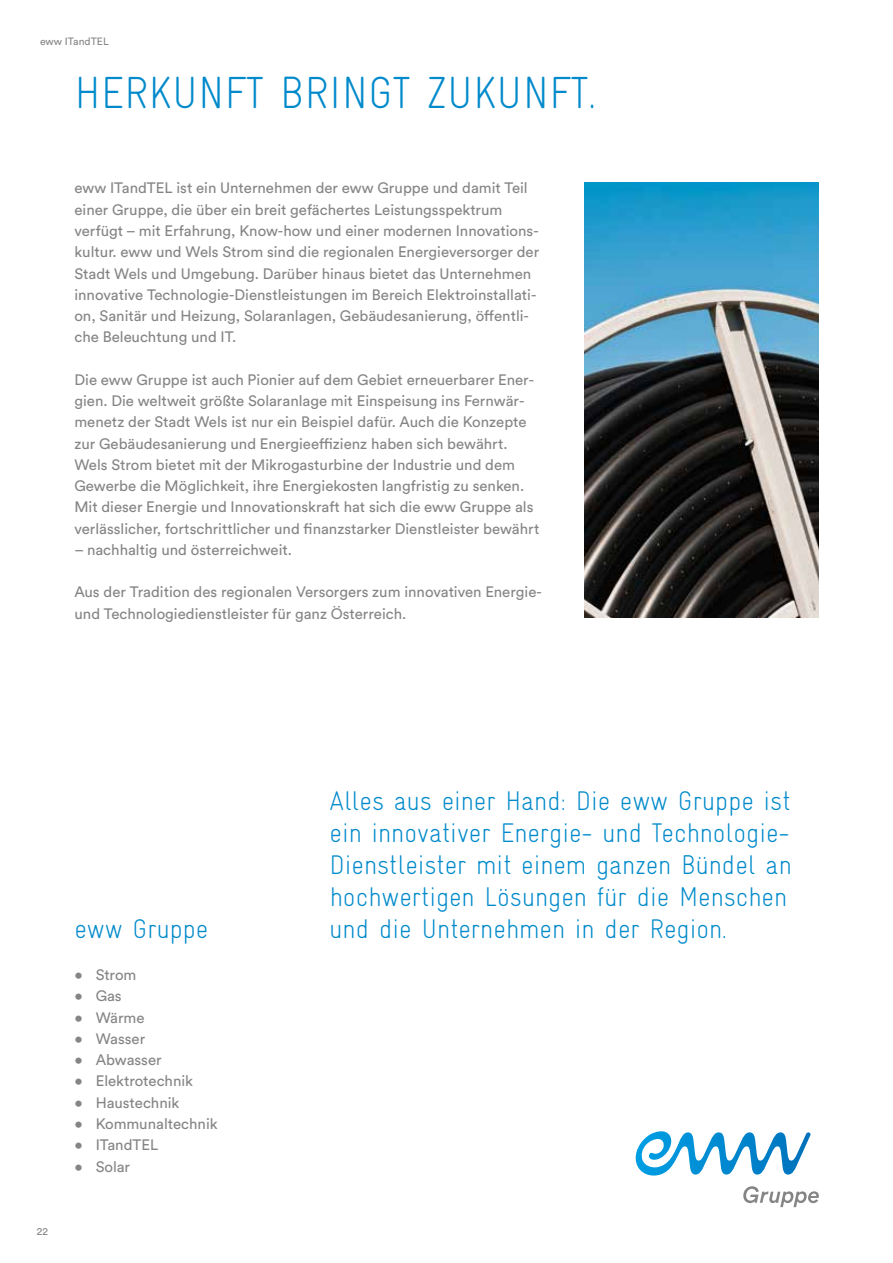
<style>
.page{position:relative;width:893px;height:1263px;background:#fff}
.page>*{position:absolute;margin:0;border:0;box-sizing:border-box;transform-origin:0 0}
.t1{font:45px "Gravur Condensed Light CE";color:#008acb}
.t2{font:27px/32px "Gravur Condensed Light CE";color:#008acb;text-align:justify}
.t3{font:15px/21.3px "Circular Pro";color:#868586}
.t4{font:10.5px "Circular Pro";color:#868586}
</style>
<div class="page">
<img style="left:585px;top:183px;width:234px;height:435px">
<svg style="left:636px;top:1131px;width:175px;height:45px"></svg>
<svg style="left:743px;top:1186px;width:76px;height:21px"></svg>
<p class="t4" style="left:40px;top:34px;width:70px">eww ITandTEL</p>
<h1 class="t1" style="left:74px;top:67px;width:523px">HERKUNFT BRINGT ZUKUNFT.</h1>
<p class="t3" style="left:74px;top:177px;width:466px">eww ITandTEL ist ein Unternehmen der eww Gruppe und damit Teil einer Gruppe, die über ein breit gefächertes Leistungsspektrum verfügt – mit Erfahrung, Know-how und einer modernen Innovations&shy;kultur. eww und Wels Strom sind die regionalen Energieversorger der Stadt Wels und Umgebung. Darüber hinaus bietet das Unternehmen innovative Technologie-Dienstleistungen im Bereich Elektroinstallati&shy;on, Sanitär und Heizung, Solaranlagen, Gebäudesanierung, öffentli&shy;che Beleuchtung und IT.</p>
<p class="t3" style="left:74px;top:368px;width:466px">Die eww Gruppe ist auch Pionier auf dem Gebiet erneuerbarer Ener&shy;gien. Die weltweit größte Solaranlage mit Einspeisung ins Fernwär&shy;menetz der Stadt Wels ist nur ein Beispiel dafür. Auch die Konzepte zur Gebäudesanierung und Energieeffizienz haben sich bewährt.<br>Wels Strom bietet mit der Mikrogasturbine der Industrie und dem Gewerbe die Möglichkeit, ihre Energiekosten langfristig zu senken.<br>Mit dieser Energie und Innovationskraft hat sich die eww Gruppe als verlässlicher, fortschrittlicher und finanzstarker Dienstleister bewährt</p>
<p class="t3" style="left:74px;top:538px;width:219px">– nachhaltig und österreichweit.</p>
<p class="t3" style="left:74px;top:581px;width:469px">Aus der Tradition des regionalen Versorgers zum innovativen Energie&shy;und Technologiedienstleister für ganz Österreich.</p>
<h2 class="t2" style="left:330px;top:785px;width:464px">Alles aus einer Hand: Die eww Gruppe ist ein innovativer Energie- und Technologie-Dienstleister mit einem ganzen Bündel an hochwertigen Lösungen für die Menschen</h2>
<p class="t4" style="left:37px;top:1224px;width:13px">22</p>
<h2 class="t2" style="left:74px;top:912px;width:136px">eww Gruppe</h2>
<h2 class="t2" style="left:330px;top:912px;width:399px">und die Unternehmen in der Region.</h2>
<p class="t3" style="left:74px;top:964px;width:64px">• Strom</p>
<p class="t3" style="left:74px;top:985px;width:49px">• Gas</p>
<p class="t3" style="left:74px;top:1006px;width:72px">• Wärme</p>
<p class="t3" style="left:74px;top:1027px;width:72px">• Wasser</p>
<p class="t3" style="left:74px;top:1049px;width:89px">• Abwasser</p>
<p class="t3" style="left:74px;top:1070px;width:120px">• Elektrotechnik</p>
<p class="t3" style="left:74px;top:1091px;width:107px">• Haustechnik</p>
<p class="t3" style="left:74px;top:1112px;width:145px">• Kommunaltechnik</p>
<p class="t3" style="left:74px;top:1134px;width:85px">• ITandTEL</p>
<p class="t3" style="left:74px;top:1155px;width:57px">• Solar</p>
</div>
